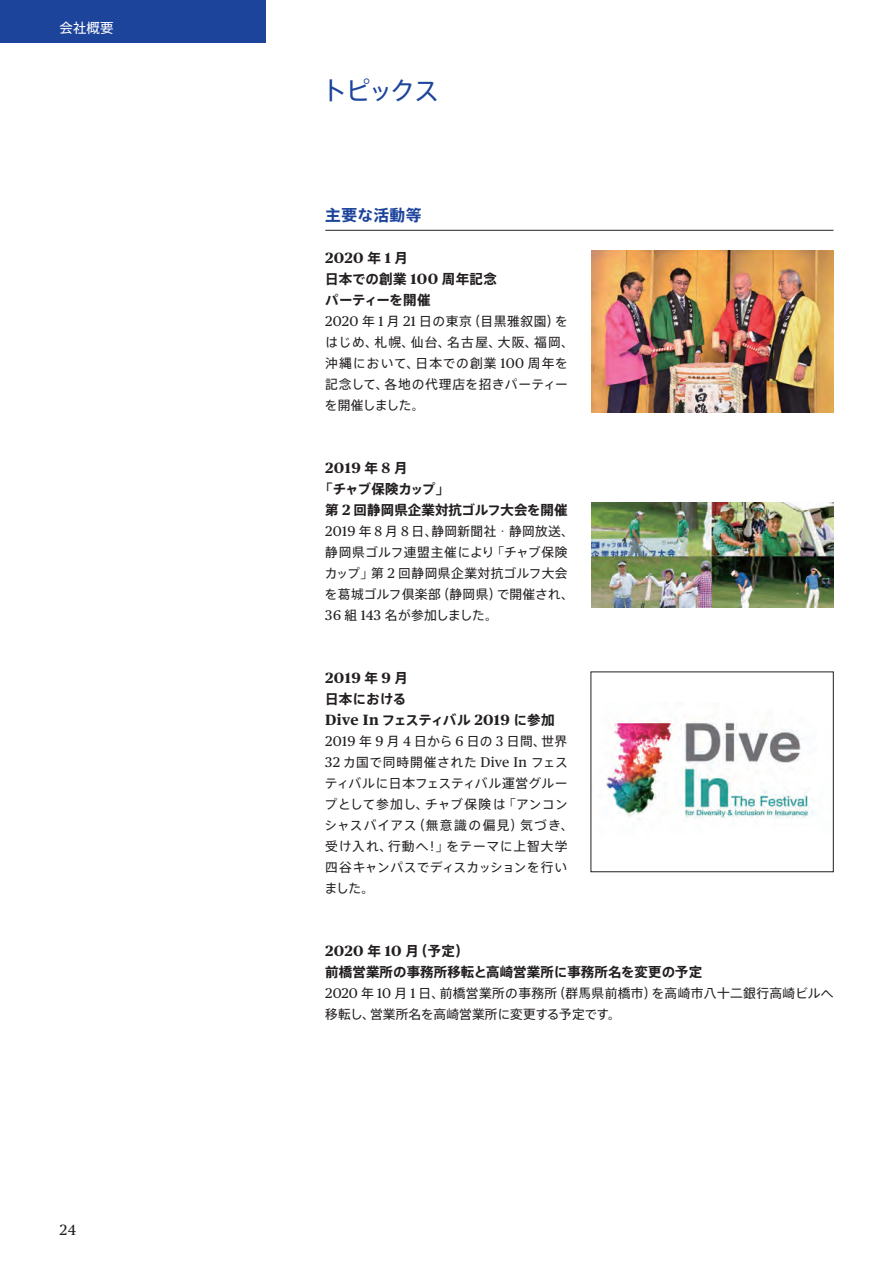
<style>
.page{position:relative;width:893px;height:1263px;background:#fff}
.page>*{position:absolute;margin:0;border:0;box-sizing:border-box;transform-origin:0 0}
.t1{font:25.5px "Axis Basic Pro N R";letter-spacing:-.1em;color:#1d449b}
.t2{font:15.75px "Axis Basic Pro N B";letter-spacing:.025em;color:#1d449b}
.t3{font:700 14.85px "Chubb Publico Text";letter-spacing:.025em;color:#231f20}
.t4{font:14.85px "Chubb Publico Text";color:#231f20}
.t5{font:13.5px/21px "Axis Basic Pro N B";letter-spacing:.005em;color:#231f20}
.t6{font:13.5px "Axis Basic Pro N R";color:#fff}
.t7{font:12.75px/21px "Axis Basic Pro N R";letter-spacing:.03em;color:#231f20}
.t8{font:12.75px/21px "Axis Basic Pro N R";letter-spacing:.05em;color:#231f20}
.s1{font-family:"Axis Basic Pro N B";font-weight:400;font-size:13.5px}
.s2{font-family:"Chubb Publico Text";font-weight:700;font-size:14.85px}
.s3{font-family:"Chubb Publico Text";font-size:14.1px}
</style>
<div class="page">
<hr style="left:325px;top:230px;width:508px;height:1px;background:#231f20">
<img style="left:605px;top:719px;width:209px;height:101px">
<img style="left:591px;top:251px;width:242px;height:161px">
<img style="left:591px;top:502px;width:242px;height:105px">
<div style="left:0;top:0;width:266px;height:43px;background:#1d449b"></div>
<p class="t6" style="left:60px;top:18px;width:55px">会社概要</p>
<p class="t4" style="left:60px;top:1219px;width:18px">24</p>
<h1 class="t1" style="left:321px;top:72px;width:119px">トピックス</h1>
<p class="t2" style="left:325px;top:203px;width:98px">主要な活動等</p>
<p class="t3" style="left:325px;top:246px;width:84px">2020 <span class="s1">年</span> 1 <span class="s1">月</span></p>
<p class="t5" style="left:325px;top:267px;width:173px">日本での創業 <span class="s2">100</span> 周年記念パーティーを開催</p>
<p class="t8" style="left:325px;top:309px;width:251px"><span class="s3">2020</span> 年 <span class="s3">1</span> 月 <span class="s3">21</span> 日の東京（目黒雅叙園）をはじめ、札幌、仙台、名古屋、大阪、福岡、沖縄において、日本での創業 <span class="s3">100</span> 周年を記念して、各地の代理店を招きパーティーを開催しました。</p>
<p class="t3" style="left:325px;top:456px;width:84px">2019 <span class="s1">年</span> 8 <span class="s1">月</span></p>
<p class="t5" style="left:325px;top:477px;width:244px;text-indent:-6px">「チャブ保険カップ」<br>第 <span class="s2">2</span> 回静岡県企業対抗ゴルフ大会を開催</p>
<p class="t7" style="left:325px;top:519px;width:251px"><span class="s3">2019</span> 年 <span class="s3">8</span> 月 <span class="s3">8</span> 日、静岡新聞社･静岡放送、静岡県ゴルフ連盟主催により「チャブ保険カップ」第 <span class="s3">2</span> 回静岡県企業対抗ゴルフ大会を葛城ゴルフ倶楽部（静岡県）で開催され、<br><span class="s3">36</span> 組 <span class="s3">143</span> 名が参加しました。</p>
<p class="t3" style="left:325px;top:666px;width:84px">2019 <span class="s1">年</span> 9 <span class="s1">月</span></p>
<p class="t5" style="left:325px;top:687px;width:83px">日本における</p>
<p class="t3" style="left:325px;top:708px;width:231px">Dive In <span class="s1">フェスティバル</span> 2019 <span class="s1">に参加</span></p>
<p class="t7" style="left:325px;top:729px;width:251px"><span class="s3">2019</span> 年 <span class="s3">9</span> 月 <span class="s3">4</span> 日から <span class="s3">6</span> 日の <span class="s3">3</span> 日間、世界<br><span class="s3">32</span> カ国で同時開催された <span class="s3">Dive In</span> フェスティバルに日本フェスティバル運営グループとして参加し、チャブ保険は「アンコンシャスバイアス（無意識の偏見）気づき、受け入れ、行動へ！」をテーマに上智大学四谷キャンパスでディスカッションを行いました。</p>
<p class="t3" style="left:325px;top:939px;width:145px">2020 <span class="s1">年</span> 10 <span class="s1">月（予定）</span></p>
<p class="t5" style="left:325px;top:960px;width:378px">前橋営業所の事務所移転と高崎営業所に事務所名を変更の予定</p>
<p class="t7" style="left:325px;top:981px;width:510px"><span class="s3">2020</span> 年 <span class="s3">10</span> 月 <span class="s3">1</span> 日、前橋営業所の事務所（群馬県前橋市）を高崎市八十二銀行高崎ビルへ移転し、営業所名を高崎営業所に変更する予定です。</p>
</div>
